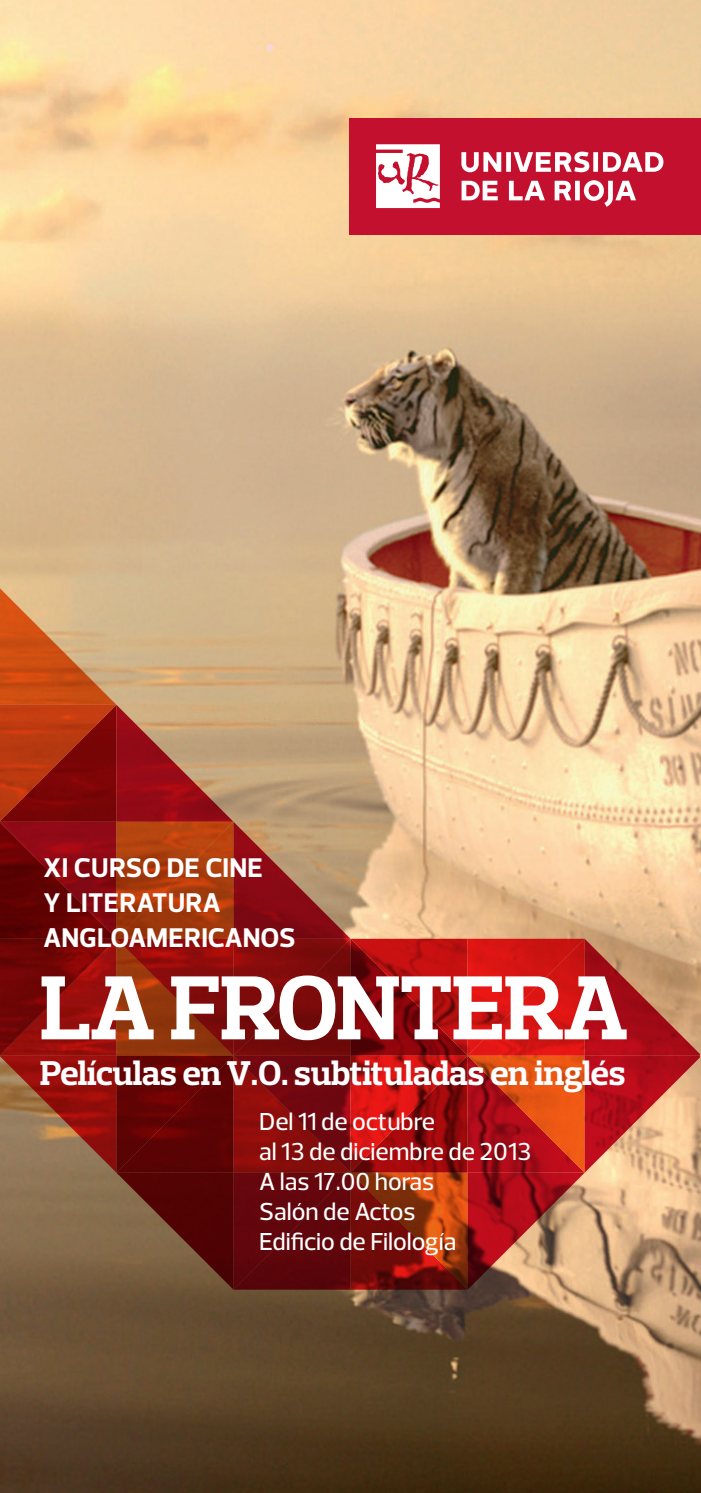
<style>
.page{position:relative;width:701px;height:1493px;background:#fff}
.page>*{position:absolute;margin:0;border:0;box-sizing:border-box;transform-origin:0 0}
.t1{font:700 92.5px "Prelo Slab";letter-spacing:-.01em;color:#fff}
.t2{font:700 35px "Prelo Slab";letter-spacing:-.01em;color:#fff}
.t3{font:700 27.5px/35px "Prelo";letter-spacing:.01em;color:#fff}
.t4{font:500 25px/30px "Prelo";color:#fff}
</style>
<div class="page">
<img style="left:0;top:0;width:700px;height:1492px">
<svg style="left:0;top:588px;width:699px;height:701px;background:#b4644a"></svg>
<div style="left:349px;top:118px;width:351px;height:117px;background:#c3102e"></div>
<svg style="left:376px;top:144px;width:287px;height:64px"></svg>
<p class="t3" style="left:44px;top:850px;width:253px">XI CURSO DE CINE<br>Y LITERATURA<br>ANGLOAMERICANOS</p>
<h1 class="t1" style="left:40px;top:951px;width:589px">LA FRONTERA</h1>
<h2 class="t2" style="left:40px;top:1052px;width:586px">Películas en V.O. subtituladas en inglés</h2>
<p class="t4" style="left:259px;top:1106px;width:274px">Del 11 de octubre<br>al 13 de diciembre de 2013<br>A las 17.00 horas<br>Salón de Actos<br>Edificio de Filología</p>
</div>
